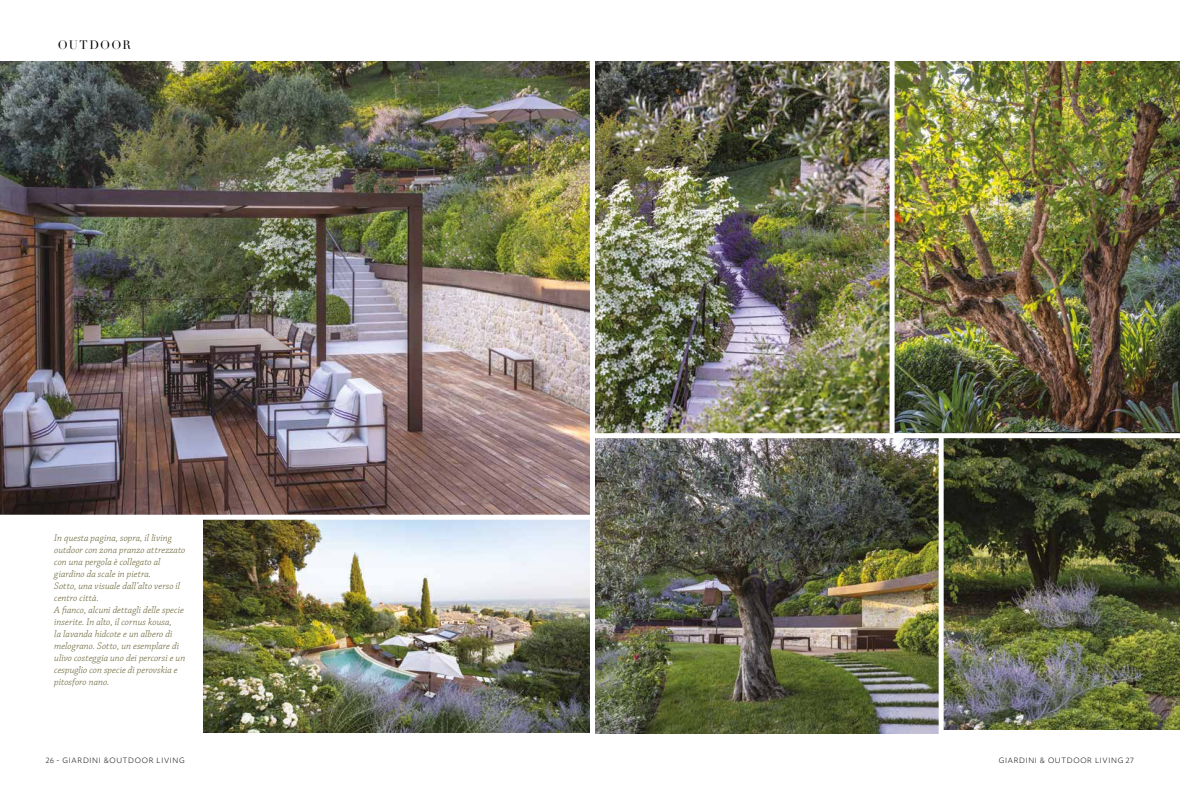
<style>
.page{position:relative;width:1180px;height:794px;background:#fff}
.page>*{position:absolute;margin:0;border:0;box-sizing:border-box;transform-origin:0 0}
.t1{font:12px "Didot";letter-spacing:.1em;color:#000}
.t2{font:italic 300 10px/12px "Chaparral Pro";letter-spacing:.005em;color:#635e2f}
.t3{font:300 7px "Objektiv Mk 1";letter-spacing:.1em;color:#000}
</style>
<div class="page">
<img style="left:894px;top:61px;width:285px;height:372px">
<img style="left:595px;top:438px;width:343px;height:295px">
<img style="left:595px;top:61px;width:294px;height:372px">
<img style="left:941px;top:432px;width:238px;height:298px">
<img style="left:0;top:61px;width:590px;height:454px">
<img style="left:204px;top:520px;width:386px;height:212px">
<div style="left:592px;top:433px;width:587px;height:5px;background:#fff"></div>
<div style="left:938px;top:436px;width:5px;height:302px;background:#fff"></div>
<p class="t1" style="left:58px;top:37px;width:75px">OUTDOOR</p>
<p class="t2" style="left:54px;top:532px;width:133px">In questa pagina, sopra, il living outdoor con zona pranzo attrezzato con una pergola è collegato al giardino da scale in pietra.<br>Sotto, una visuale dall’alto verso il centro città.<br>A fianco, alcuni dettagli delle specie inserite. In alto, il cornus kousa,<br>la lavanda hidcote e un albero di melograno. Sotto, un esemplare di ulivo costeggia uno dei percorsi e un cespuglio con specie di perovskia e pitosforo nano.</p>
<p class="t3" style="left:46px;top:755px;width:141px">26 - GIARDINI &amp;OUTDOOR LIVING</p>
<p class="t3" style="left:998px;top:755px;width:137px">GIARDINI &amp; OUTDOOR LIVING 27</p>
</div>
